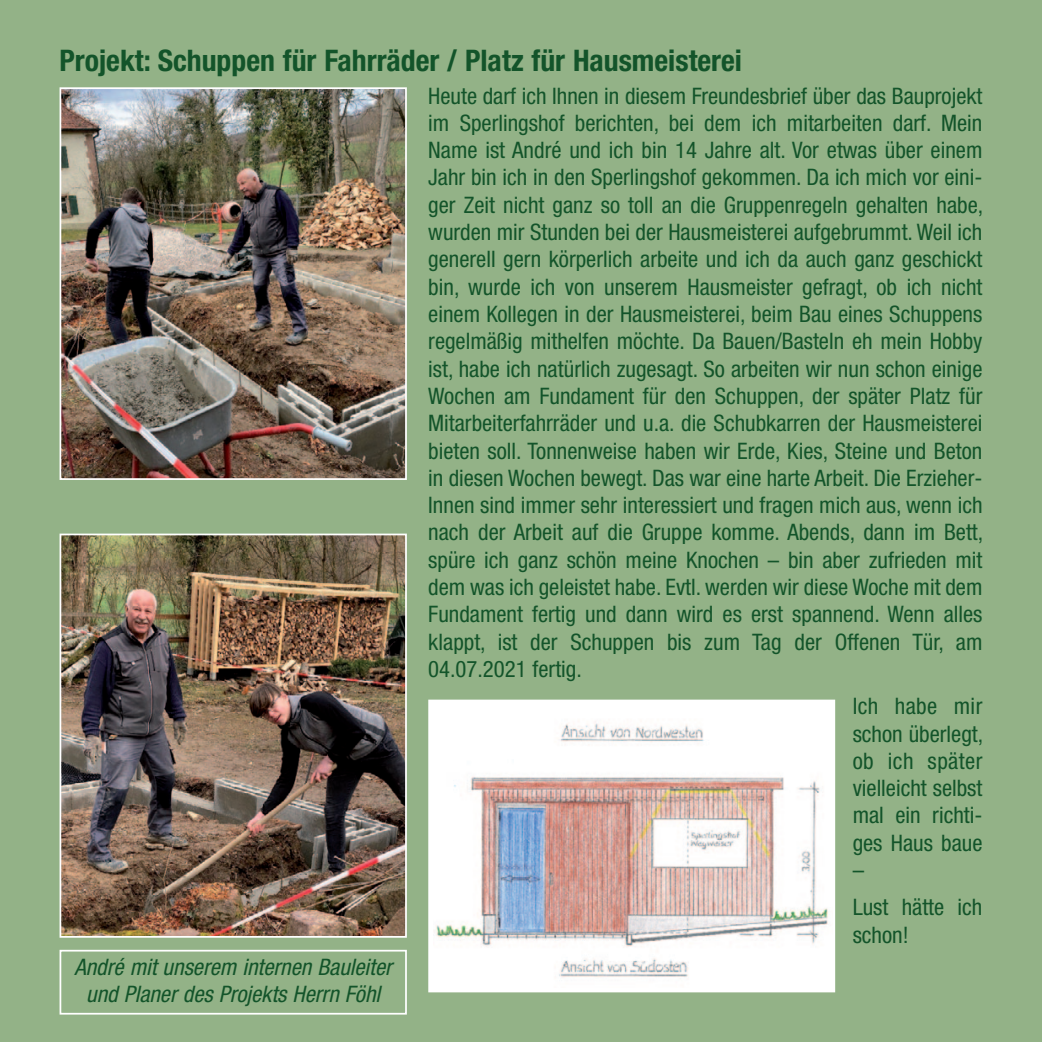
<style>
.page{position:relative;width:1042px;height:1042px;background:#93b287}
.page>*{position:absolute;margin:0;border:0;box-sizing:border-box;transform-origin:0 0}
.t1{font:700 condensed 29.75px "Helvetica Neue";color:#13542a}
.t2{font:condensed 22.75px/27.3px "Helvetica Neue";color:#13542a;text-align:justify}
.t3{font:italic condensed 22.75px/27.3px "Helvetica Neue";color:#13542a;text-align:center}
</style>
<div class="page">
<img style="left:63px;top:90px;width:341px;height:387px">
<div style="left:60px;top:87px;width:347px;height:393px;border:2px solid #fff"></div>
<img style="left:63px;top:536px;width:341px;height:398px">
<div style="left:60px;top:533px;width:347px;height:404px;border:2px solid #fff"></div>
<div style="left:430px;top:701px;width:403px;height:289px;background:#fff"></div>
<img style="left:435px;top:721px;width:393px;height:256px">
<div style="left:428px;top:699px;width:407px;height:293px;border:2px solid #fff"></div>
<div style="left:60px;top:950px;width:347px;height:64px;border:2px solid #fff"></div>
<p class="t1" style="left:60px;top:50px;width:684px">Projekt: Schuppen für Fahrräder / Platz für Hausmeisterei</p>
<p class="t3" style="left:74px;top:955px;width:323px">André mit unserem internen Bauleiter und Planer des Projekts Herrn Föhl</p>
<p class="t2" style="left:428px;top:84px;width:556px">Heute darf ich Ihnen in diesem Freundesbrief über das Bauprojekt im Sperlingshof berichten, bei dem ich mitarbeiten darf. Mein Name ist André und ich bin 14 Jahre alt. Vor etwas über einem Jahr bin ich in den Sperlingshof gekommen. Da ich mich vor eini&shy;ger Zeit nicht ganz so toll an die Gruppenregeln gehalten habe, wurden mir Stunden bei der Hausmeisterei aufgebrummt. Weil ich generell gern körperlich arbeite und ich da auch ganz geschickt bin, wurde ich von unserem Hausmeister gefragt, ob ich nicht einem Kollegen in der Hausmeisterei, beim Bau eines Schuppens regelmäßig mithelfen möchte. Da Bauen/Basteln eh mein Hobby ist, habe ich natürlich zugesagt. So arbeiten wir nun schon einige Wochen am Fundament für den Schuppen, der später Platz für Mitarbeiterfahrräder und u.a. die Schubkarren der Hausmeisterei bieten soll. Tonnenweise haben wir Erde, Kies, Steine und Beton in diesen Wochen bewegt. Das war eine harte Arbeit. Die Erzieher - Innen sind immer sehr interessiert und fragen mich aus, wenn ich nach der Arbeit auf die Gruppe komme. Abends, dann im Bett, spüre ich ganz schön meine Knochen – bin aber zufrieden mit dem was ich geleistet habe. Evtl. werden wir diese Woche mit dem Fundament fertig und dann wird es erst spannend. Wenn alles klappt, ist der Schuppen bis zum Tag der Offenen Tür, am 04.07.2021 fertig.</p>
<p class="t2" style="left:852px;top:694px;width:132px">Ich habe mir schon überlegt, ob ich später vielleicht selbst mal ein richti&shy;ges Haus baue –</p>
<p class="t2" style="left:852px;top:895px;width:131px">Lust hätte ich schon!</p>
</div>
